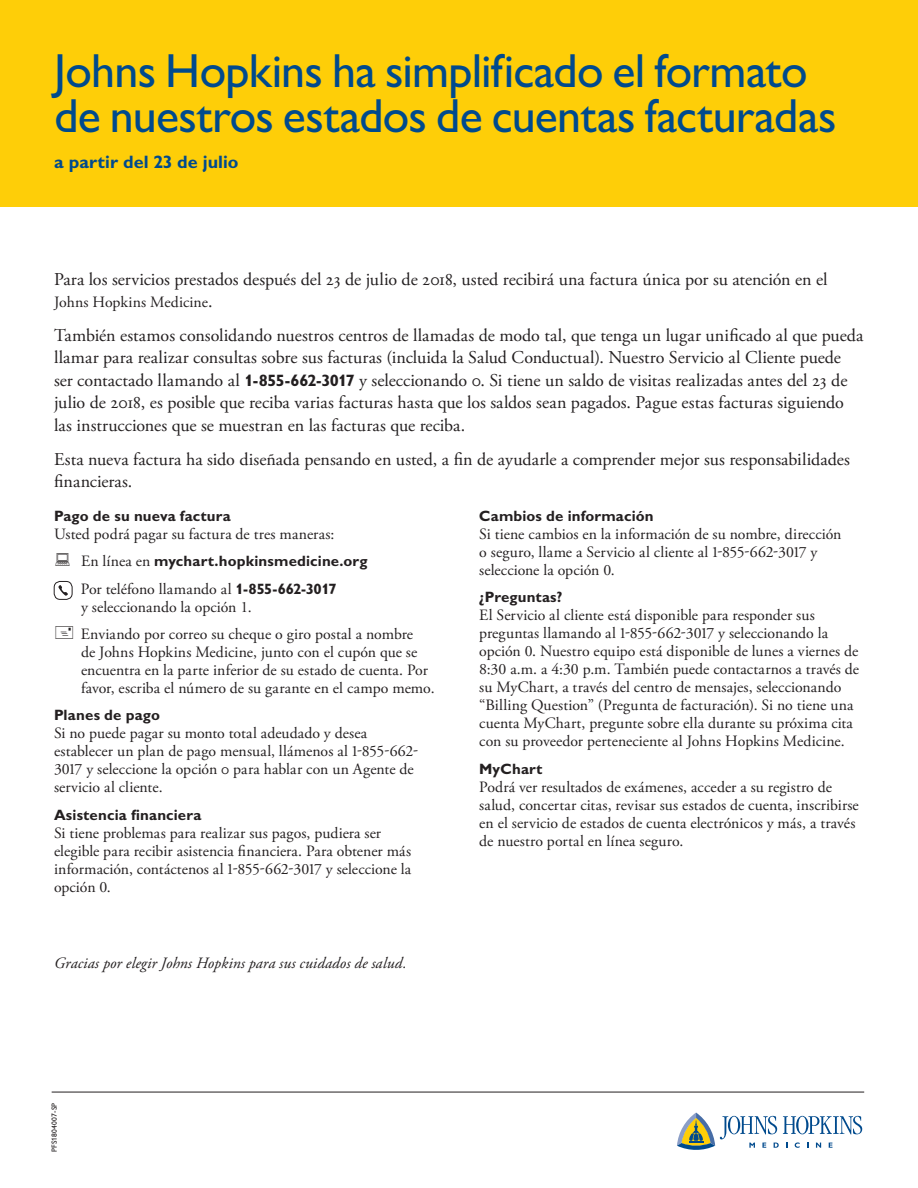
<style>
.page{position:relative;width:918px;height:1188px;background:#fff}
.page>*{position:absolute;margin:0;border:0;box-sizing:border-box;transform-origin:0 0}
.t1{font:500 48px/45px "Gill Sans MT Std";letter-spacing:-.015em;color:#004a8d}
.T12_SA{font:18px/22.5px "Adobe Garamond Pro";color:#231f20}
.t2{font:700 18px "Gill Sans MT Std";color:#004a8d}
.T10_5_SA{font:15.75px/18px "Adobe Garamond Pro";letter-spacing:.005em;color:#231f20}
.T10_5_italic{font:italic 15.75px "Adobe Garamond Pro";letter-spacing:.005em;color:#231f20}
.T12_SA-2{font:15.75px "Adobe Garamond Pro";letter-spacing:.005em;color:#231f20}
.T10_5-master{font:700 15px "Gill Sans MT Std";letter-spacing:.01em;color:#231f20}
.T10_5_SA-2{font:700 15px "Gill Sans MT Std";letter-spacing:.01em;color:#231f20}
.t3{font:500 7.5px "Gill Sans MT Std";letter-spacing:.035em;color:#231f20}
.s1{font-size:18px}
.s2{font-family:"Gill Sans MT Std";font-weight:700;font-size:16.5px}
.s3{font-family:"Adobe Garamond Pro";font-weight:400;font-size:15.75px}
.s4{font-family:"Gill Sans MT Std";font-weight:700;font-size:15px}
</style>
<div class="page">
<div style="left:0;top:0;width:918px;height:207px;background:#fece08"></div>
<svg style="left:677px;top:1112px;width:185px;height:38px"></svg>
<hr style="left:52px;top:1092px;width:812px;height:1px;background:#231f20">
<div style="left:54px;top:581px;width:18px;height:19px;border:1px solid #231f20;border-radius:6px"></div>
<svg style="left:58px;top:585px;width:10px;height:11px"></svg>
<h1 class="t1" style="left:54px;top:48px;width:784px">Johns Hopkins ha simplificado el formato de nuestros estados de cuentas facturadas</h1>
<p class="t2" style="left:54px;top:151px;width:186px">a partir del 23 de julio</p>
<p class="T12_SA" style="left:54px;top:268px;width:775px">Para los servicios prestados después del 23 de julio de 2018, usted recibirá una factura única por su atención en el</p>
<p class="T12_SA-2" style="left:54px;top:293px;width:160px">Johns Hopkins Medicine<span class="s1">.</span></p>
<p class="T12_SA" style="left:54px;top:325px;width:811px">También estamos consolidando nuestros centros de llamadas de modo tal, que tenga un lugar unificado al que pueda llamar para realizar consultas sobre sus facturas (incluida la Salud Conductual). Nuestro Servicio al Cliente puede ser contactado llamando al <span class="s2">1-855-662-3017</span> y seleccionando 0. Si tiene un saldo de visitas realizadas antes del 23 de julio de 2018, es posible que reciba varias facturas hasta que los saldos sean pagados. Pague estas facturas siguiendo las instrucciones que se muestran en las facturas que reciba.</p>
<p class="T12_SA" style="left:54px;top:448px;width:797px">Esta nueva factura ha sido diseñada pensando en usted, a fin de ayudarle a comprender mejor sus responsabilidades financieras.</p>
<p class="T10_5-master" style="left:54px;top:506px;width:178px">Pago de su nueva factura</p>
<p class="T10_5_SA" style="left:54px;top:525px;width:282px">Usted podrá pagar su factura de tres maneras:</p>
<p class="T10_5_SA-2" style="left:81px;top:552px;width:288px"><span class="s3">En línea en</span> mychart.hopkinsmedicine.org</p>
<p class="T10_5_SA" style="left:81px;top:580px;width:257px">Por teléfono llamando al <span class="s4">1-855-662-3017 </span>y seleccionando la opción 1.</p>
<p class="T10_5_SA" style="left:81px;top:626px;width:355px">Enviando por correo su cheque o giro postal a nombre<br>de Johns Hopkins Medicine, junto con el cupón que se encuentra en la parte inferior de su estado de cuenta. Por favor, escriba el número de su garante en el campo memo.</p>
<p class="T10_5-master" style="left:54px;top:706px;width:107px">Planes de pago</p>
<p class="T10_5_SA" style="left:54px;top:725px;width:366px">Si no puede pagar su monto total adeudado y desea establecer un plan de pago mensual, llámenos al 1-855-662- 3017 y seleccione la opción 0 para hablar con un Agente de servicio al cliente.</p>
<p class="T10_5-master" style="left:54px;top:805px;width:149px">Asistencia financiera</p>
<p class="T10_5_SA" style="left:54px;top:824px;width:359px">Si tiene problemas para realizar sus pagos, pudiera ser elegible para recibir asistencia financiera. Para obtener más información, contáctenos al 1-855-662-3017 y seleccione la opción 0.</p>
<p class="T10_5_italic" style="left:54px;top:953px;width:354px">Gracias por elegir Johns Hopkins para sus cuidados de salud.</p>
<p class="T10_5-master" style="left:479px;top:506px;width:176px">Cambios de información</p>
<p class="T10_5_SA" style="left:479px;top:525px;width:364px">Si tiene cambios en la información de su nombre, dirección o seguro, llame a Servicio al cliente al 1-855-662-3017 y seleccione la opción 0.</p>
<p class="T10_5-master" style="left:479px;top:588px;width:85px">¿Preguntas?</p>
<p class="T10_5_SA" style="left:479px;top:607px;width:381px">El Servicio al cliente está disponible para responder sus preguntas llamando al 1-855-662-3017 y seleccionando la opción 0. Nuestro equipo está disponible de lunes a viernes de 8:30 a.m. a 4:30 p.m. También puede contactarnos a través de su MyChart, a través del centro de mensajes, seleccionando “Billing Question” (Pregunta de facturación). Si no tiene una cuenta MyChart, pregunte sobre ella durante su próxima cita con su proveedor perteneciente al Johns Hopkins Medicine.</p>
<p class="T10_5-master" style="left:479px;top:759px;width:65px">MyChart</p>
<p class="T10_5_SA" style="left:479px;top:778px;width:381px">Podrá ver resultados de exámenes, acceder a su registro de salud, concertar citas, revisar sus estados de cuenta, inscribirse en el servicio de estados de cuenta electrónicos y más, a través de nuestro portal en línea seguro.</p>
<p class="t3" style="left:50px;top:1152px;width:51px;rotate:-90deg">PFS1804007-SP</p>
</div>
